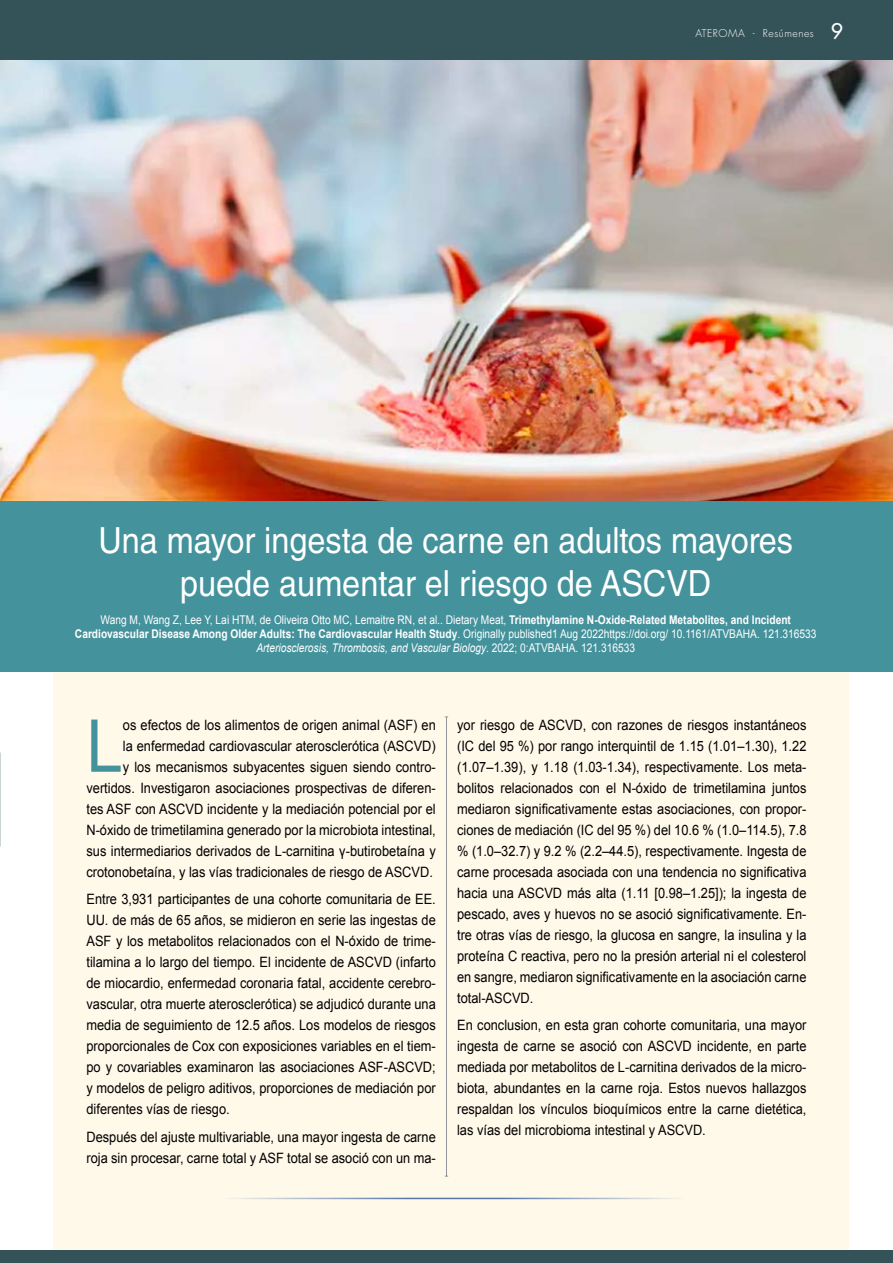
<style>
.page{position:relative;width:893px;height:1263px;background:#fff}
.page>*{position:absolute;margin:0;border:0;box-sizing:border-box;transform-origin:0 0}
.t1{font:72.9px "Arial";color:#44929c;scale:.9 1}
.t2{font:36px/43.2px "Helvetica LT Std";color:#fff;text-align:center;scale:.9 1}
.t3{font:14.25px/21px "Arial";color:#000;text-align:justify;scale:.9 1}
.t4{font:12px/14.4px "Arial";color:#fff;text-align:center;scale:.85 1}
.t5{font:300 10.5px "Futura Std";letter-spacing:.05em;color:#fff}
.s1{font-weight:500;font-size:21px}
.s2{font-weight:700}
.s3{font-style:italic}
</style>
<div class="page">
<div style="left:53px;top:664px;width:795px;height:599px;background:#fff9ea"></div>
<div style="left:0;top:54px;width:893px;height:618px;background:#44929c"></div>
<img style="left:0;top:54px;width:893px;height:446px">
<div style="left:0;top:0;width:892px;height:60px;background:#345358"></div>
<div style="left:0;top:1250px;width:892px;height:13px;background:#345358"></div>
<hr style="left:446px;top:717px;width:1px;height:459px;background:#939598">
<hr style="left:219px;top:1198px;width:466px;height:1px;background:#5576ac">
<p class="t5" style="left:695px;top:26px;width:149px">ATEROMA - Resúmenes <span class="s1">9</span></p>
<h2 class="t2" style="left:98px;top:519px;width:773px">Una mayor ingesta de carne en adultos mayores puede aumentar el riesgo de ASCVD</h2>
<p class="t4" style="left:75px;top:612px;width:874px">Wang M, Wang Z, Lee Y, Lai HTM, de Oliveira Otto MC, Lemaitre RN, et al.. Dietary Meat, <span class="s2">Trimethylamine N-Oxide-Related Metabolites, and Incident<br>Cardiovascular Disease Among Older Adults: The Cardiovascular Health Study</span>. Originally published1 Aug 2022https://doi.org/ 10.1161/ATVBAHA. 121.316533<br><span class="s3">Arteriosclerosis, Thrombosis, and Vascular Biology</span>. 2022; 0:ATVBAHA. 121.316533</p>
<p class="t3" style="left:86px;top:714px;width:390px;text-align:right">os efectos de los alimentos de origen animal (ASF) en<br>la enfermedad cardiovascular aterosclerótica (ASCVD)<br>y los mecanismos subyacentes siguen siendo contro&shy;vertidos. Investigaron asociaciones prospectivas de diferen&shy;tes ASF con ASCVD incidente y la mediación potencial por el N-óxido de trimetilamina generado por la microbiota intestinal, sus intermediarios derivados de L-carnitina γ-butirobetaína y crotonobetaína, y las vías tradicionales de riesgo de ASCVD.</p>
<p class="t3" style="left:86px;top:889px;width:390px">Entre 3,931 participantes de una cohorte comunitaria de EE.<br>UU. de más de 65 años, se midieron en serie las ingestas de ASF y los metabolitos relacionados con el N-óxido de trime&shy;tilamina a lo largo del tiempo. El incidente de ASCVD (infarto de miocardio, enfermedad coronaria fatal, accidente cerebro&shy;vascular, otra muerte aterosclerótica) se adjudicó durante una media de seguimiento de 12.5 años. Los modelos de riesgos proporcionales de Cox con exposiciones variables en el tiem&shy;po y covariables examinaron las asociaciones ASF-ASCVD; y modelos de peligro aditivos, proporciones de mediación por diferentes vías de riesgo.</p>
<p class="t3" style="left:86px;top:1126px;width:390px">Después del ajuste multivariable, una mayor ingesta de carne roja sin procesar, carne total y ASF total se asoció con un ma-</p>
<h1 class="t1" style="left:86px;top:698px;width:42px">L</h1>
<p class="t3" style="left:457px;top:714px;width:390px">yor riesgo de ASCVD, con razones de riesgos instantáneos (IC del 95 %) por rango interquintil de 1.15 (1.01–1.30), 1.22 (1.07–1.39), y 1.18 (1.03-1.34), respectivamente. Los meta&shy;bolitos relacionados con el N-óxido de trimetilamina juntos mediaron significativamente estas asociaciones, con propor&shy;ciones de mediación (IC del 95 %) del 10.6 % (1.0–114.5), 7.8 % (1.0–32.7) y 9.2 % (2.2–44.5), respectivamente. Ingesta de carne procesada asociada con una tendencia no significativa hacia una ASCVD más alta (1.11 [0.98–1.25]); la ingesta de pescado, aves y huevos no se asoció significativamente. En&shy;tre otras vías de riesgo, la glucosa en sangre, la insulina y la proteína C reactiva, pero no la presión arterial ni el colesterol en sangre, mediaron significativamente en la asociación carne total-ASCVD.</p>
<p class="t3" style="left:457px;top:1015px;width:390px">En conclusion, en esta gran cohorte comunitaria, una mayor ingesta de carne se asoció con ASCVD incidente, en parte mediada por metabolitos de L-carnitina derivados de la micro&shy;biota, abundantes en la carne roja. Estos nuevos hallazgos respaldan los vínculos bioquímicos entre la carne dietética, las vías del microbioma intestinal y ASCVD.</p>
</div>
